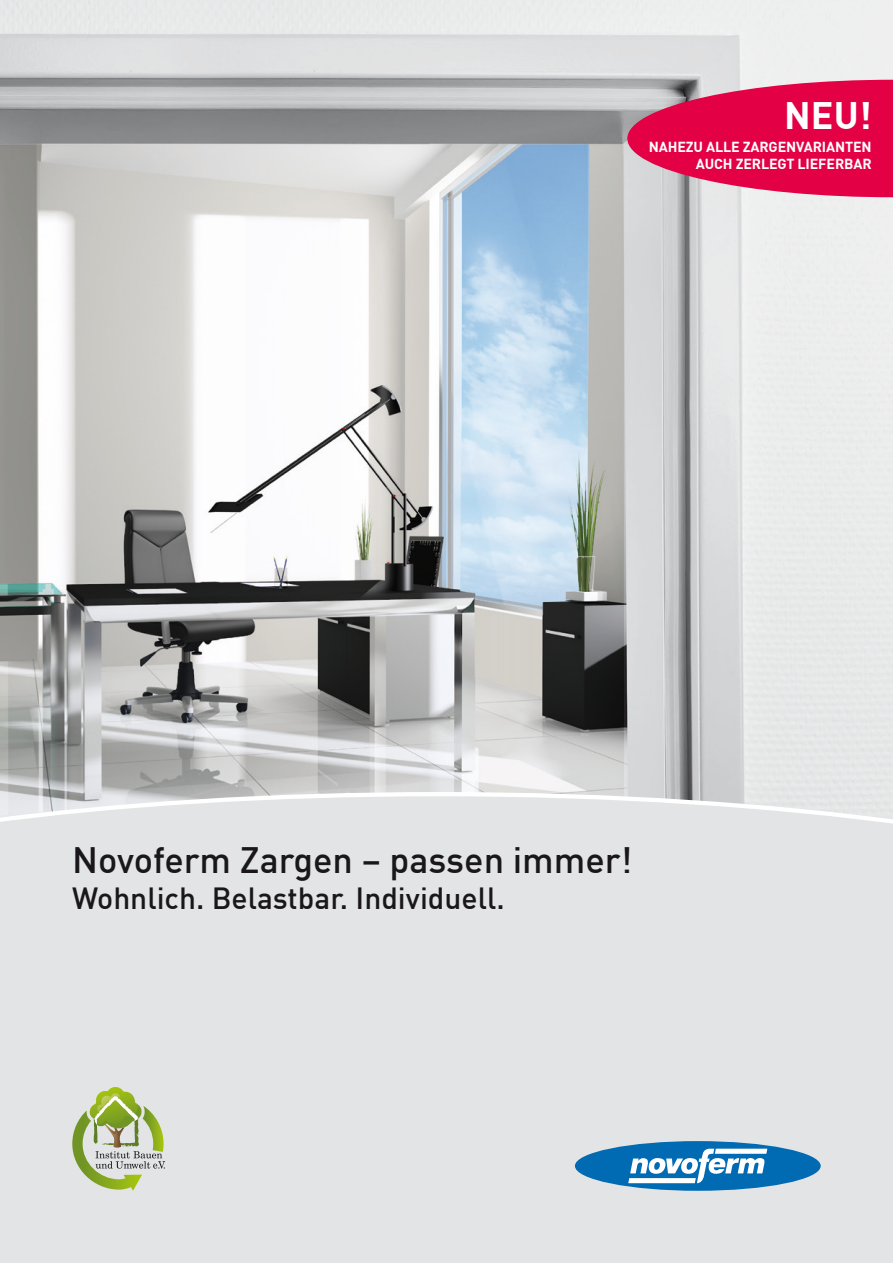
<style>
.page{position:relative;width:893px;height:1263px;background:#fff}
.page>*{position:absolute;margin:0;border:0;box-sizing:border-box;transform-origin:0 0}
.t1{font:700 37.5px "DIN";color:#fff}
.t2{font:500 36px "DIN";color:#1a171c}
.t3{font:500 30px "DIN";color:#1a171c}
.t4{font:700 14.25px/17.1px "DIN";letter-spacing:-.01em;color:#fff;text-align:right}
</style>
<div class="page">
<img style="left:0;top:0;width:893px;height:792px">
<div style="left:0;top:796px;width:893px;height:467px;background:#e3e4e5"></div>
<div style="left:575px;top:1141px;width:246px;height:50px;background:#006ab3;border-radius:50%"></div>
<svg style="left:628px;top:1148px;width:139px;height:35px"></svg>
<svg style="left:627px;top:80px;width:266px;height:117px;background:#dd2d63"></svg>
<svg style="left:72px;top:1087px;width:93px;height:104px;background:#bdc89c"></svg>
<h1 class="t1" style="left:784px;top:91px;width:89px">NEU!</h1>
<p class="t4" style="left:649px;top:137px;width:224px">NAHEZU ALLE ZARGENVARIANTEN<br>AUCH ZERLEGT LIEFERBAR</p>
<h2 class="t2" style="left:72px;top:836px;width:562px">Novoferm Zargen – passen immer!</h2>
<h3 class="t3" style="left:72px;top:878px;width:434px">Wohnlich. Belastbar. Individuell.</h3>
</div>
